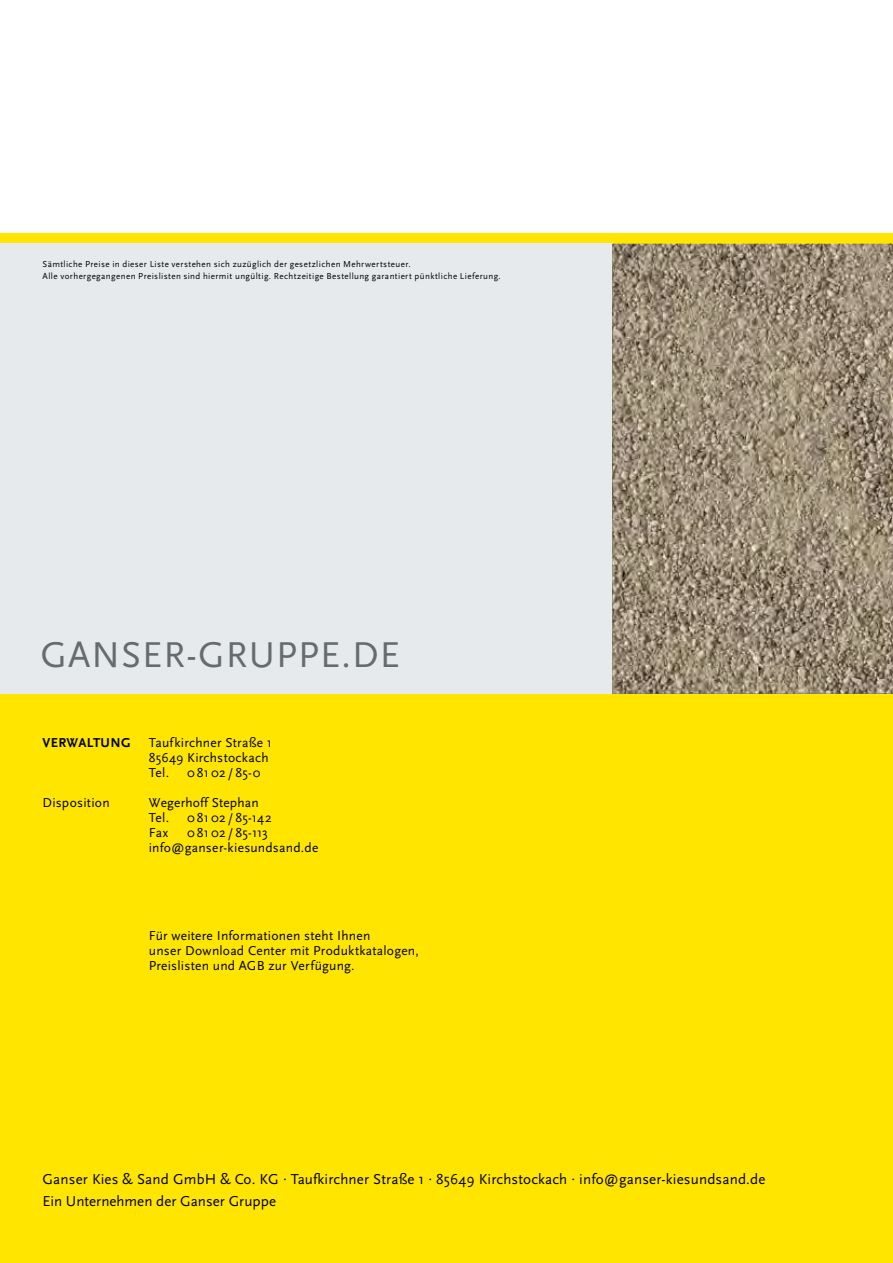
<style>
.page{position:relative;width:893px;height:1263px;background:#fff}
.page>*{position:absolute;margin:0;border:0;box-sizing:border-box;transform-origin:0 0}
.t1{font:37.5px "Scala Sans";letter-spacing:.03em;color:#666c6e}
.t2{font:15px/22.2px "Scala Sans";letter-spacing:.01em;color:#000}
.t3{font:13.5px/15px "Scala Sans";letter-spacing:.015em;color:#000}
.t4{font:700 13.5px "Scala Sans";letter-spacing:.025em;color:#000}
.t5{font:9px/12px "Scala Sans";letter-spacing:.045em;color:#000}
</style>
<div class="page">
<div style="left:0;top:234px;width:893px;height:1029px;background:#ffe500"></div>
<div style="left:0;top:244px;width:612px;height:450px;background:#e7eaec"></div>
<img style="left:612px;top:244px;width:281px;height:449px">
<p class="t5" style="left:43px;top:258px;width:460px">Sämtliche Preise in dieser Liste verstehen sich zuzüglich der gesetzlichen Mehrwertsteuer.<br>Alle vorhergegangenen Preislisten sind hiermit ungültig. Rechtzeitige Bestellung garantiert pünktliche Lieferung.</p>
<h1 class="t1" style="left:40px;top:634px;width:361px">GANSER-GRUPPE.DE</h1>
<p class="t4" style="left:43px;top:735px;width:90px">VERWALTUNG</p>
<p class="t3" style="left:149px;top:735px;width:125px">Taufkirchner Straße 1<br>85649 Kirchstockach<br>Tel.</p>
<p class="t3" style="left:187px;top:765px;width:75px">0 81 02 / 85-0</p>
<p class="t3" style="left:43px;top:795px;width:69px">Disposition</p>
<p class="t3" style="left:149px;top:795px;width:112px">Wegerhoff Stephan<br>Tel.</p>
<p class="t3" style="left:187px;top:810px;width:86px">0 81 02 / 85-142</p>
<p class="t3" style="left:149px;top:825px;width:171px;text-indent:38px">0 81 02 / 85-113 info@ganser-kiesundsand.de</p>
<p class="t3" style="left:149px;top:825px;width:21px">Fax</p>
<p class="t3" style="left:149px;top:928px;width:272px">Für weitere Informationen steht Ihnen<br>unser Download Center mit Produktkatalogen,<br>Preislisten und AGB zur Verfügung.</p>
<p class="t2" style="left:43px;top:1168px;width:724px">Ganser Kies &amp; Sand GmbH &amp; Co. KG · Taufkirchner Straße 1 · 85649 Kirchstockach · info@ganser-kiesundsand.de<br>Ein Unternehmen der Ganser Gruppe</p>
</div>
